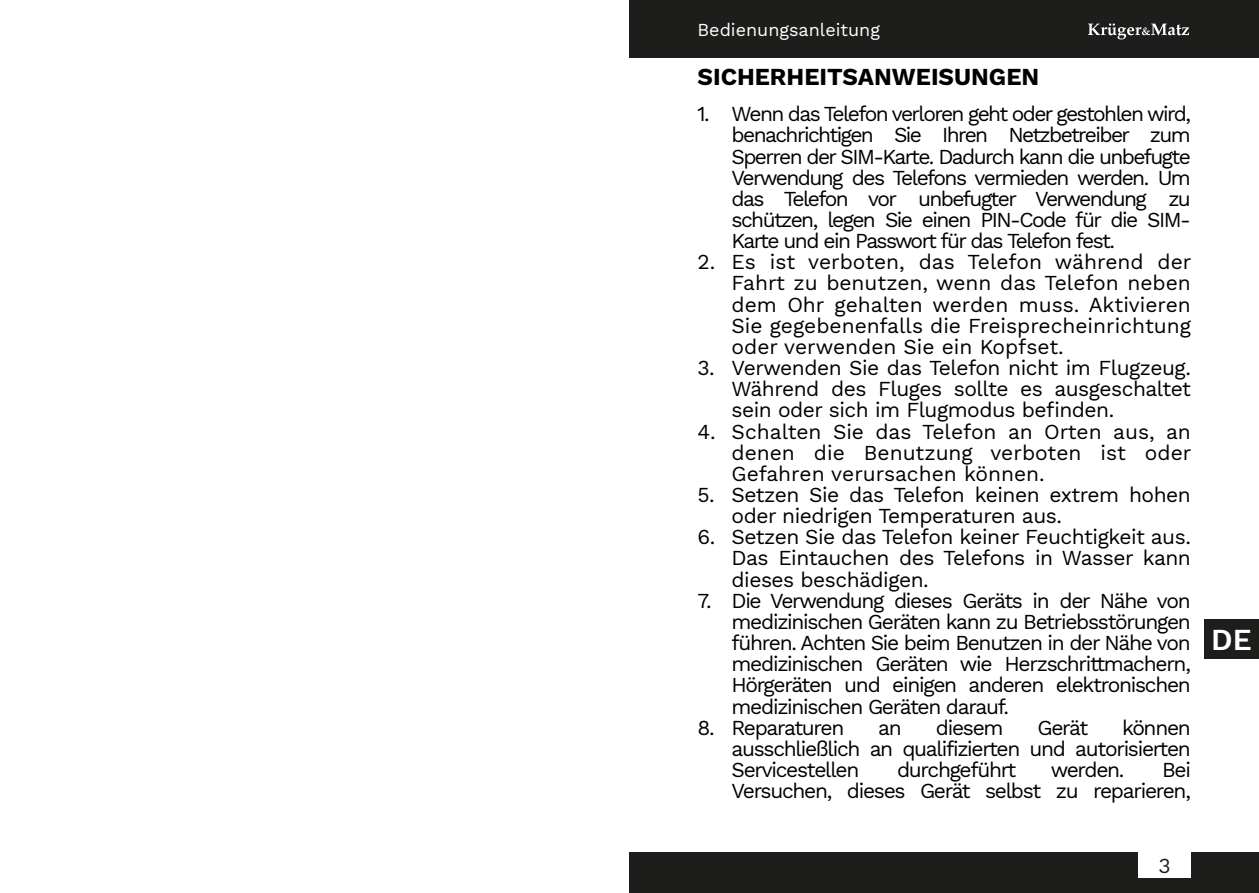
<style>
.page{position:relative;width:1259px;height:893px;background:#fff}
.page>*{position:absolute;margin:0;border:0;box-sizing:border-box;transform-origin:0 0}
.t1{font:600 30px "Work Sans";color:#fff}
.t2{font:700 24px "Work Sans";color:#000}
.t3{font:21px/21.3px "Work Sans";letter-spacing:-.04em;color:#000;text-align:justify}
.t4{font:21px/21.3px "Work Sans";letter-spacing:-.06em;color:#000;text-align:right}
.t5{font:21px "Work Sans";color:#1d1d1b}
.t6{font:18px "Work Sans";color:#fff}
</style>
<div class="page">
<div style="left:629px;top:0;width:630px;height:58px;background:#1d1d1b"></div>
<div style="left:629px;top:852px;width:630px;height:41px;background:#1d1d1b"></div>
<div style="left:1203px;top:619px;width:56px;height:40px;background:#1d1d1b"></div>
<svg style="left:1088px;top:23px;width:101px;height:16px"></svg>
<div style="left:1138px;top:852px;width:53px;height:26px;background:#fff"></div>
<p class="t6" style="left:697px;top:19px;width:184px">Bedienungsanleitung</p>
<p class="t2" style="left:697px;top:63px;width:343px">SICHERHEITSANWEISUNGEN</p>
<p class="t3" style="left:731px;top:103px;width:461px;text-indent:-34px">1. Wenn das Telefon verloren geht oder gestohlen wird, benachrichtigen Sie Ihren Netzbetreiber zum Sperren der SIM-Karte. Dadurch kann die unbefugte Verwendung des Telefons vermieden werden. Um das Telefon vor unbefugter Verwendung zu schützen, legen Sie einen PIN-Code für die SIM-Karte und ein Passwort für das Telefon fest.</p>
<p class="t3" style="left:731px;top:251px;width:461px;text-indent:-34px">2. Es ist verboten, das Telefon während der Fahrt zu benutzen, wenn das Telefon neben dem Ohr gehalten werden muss. Aktivieren Sie gegebenenfalls die Freisprecheinrichtung oder verwenden Sie ein Kopfset.</p>
<p class="t3" style="left:731px;top:357px;width:461px;text-indent:-34px">3. Verwenden Sie das Telefon nicht im Flugzeug.<br>Während des Fluges sollte es ausgeschaltet sein oder sich im Flugmodus befinden.</p>
<p class="t3" style="left:731px;top:421px;width:461px;text-indent:-34px">4. Schalten Sie das Telefon an Orten aus, an denen die Benutzung verboten ist oder Gefahren verursachen können.</p>
<p class="t3" style="left:731px;top:484px;width:461px;text-indent:-34px">5. Setzen Sie das Telefon keinen extrem hohen oder niedrigen Temperaturen aus.</p>
<p class="t3" style="left:731px;top:527px;width:461px;text-indent:-34px">6. Setzen Sie das Telefon keiner Feuchtigkeit aus.<br>Das Eintauchen des Telefons in Wasser kann dieses beschädigen.</p>
<p class="t3" style="left:731px;top:590px;width:461px;text-indent:-34px">7. Die Verwendung dieses Geräts in der Nähe von medizinischen Geräten kann zu Betriebsstörungen führen. Achten Sie beim Benutzen in der Nähe von medizinischen Geräten wie Herzschrittmachern, Hörgeräten und einigen anderen elektronischen medizinischen Geräten darauf.</p>
<p class="t4" style="left:697px;top:717px;width:148px">8. Reparaturen</p>
<p class="t3" style="left:878px;top:717px;width:25px">an</p>
<p class="t3" style="left:936px;top:717px;width:69px">diesem</p>
<p class="t3" style="left:1037px;top:717px;width:52px">Gerät</p>
<p class="t3" style="left:731px;top:717px;width:461px;text-indent:390px">können ausschließlich an qualifizierten und autorisierten Servicestellen</p>
<p class="t4" style="left:897px;top:759px;width:121px">durchgeführt</p>
<p class="t3" style="left:1050px;top:759px;width:75px">werden.</p>
<p class="t4" style="left:731px;top:759px;width:461px">Bei<br>Versuchen, dieses Gerät selbst zu reparieren,</p>
<p class="t5" style="left:1158px;top:853px;width:14px">3</p>
<h1 class="t1" style="left:1211px;top:622px;width:42px">DE</h1>
</div>
